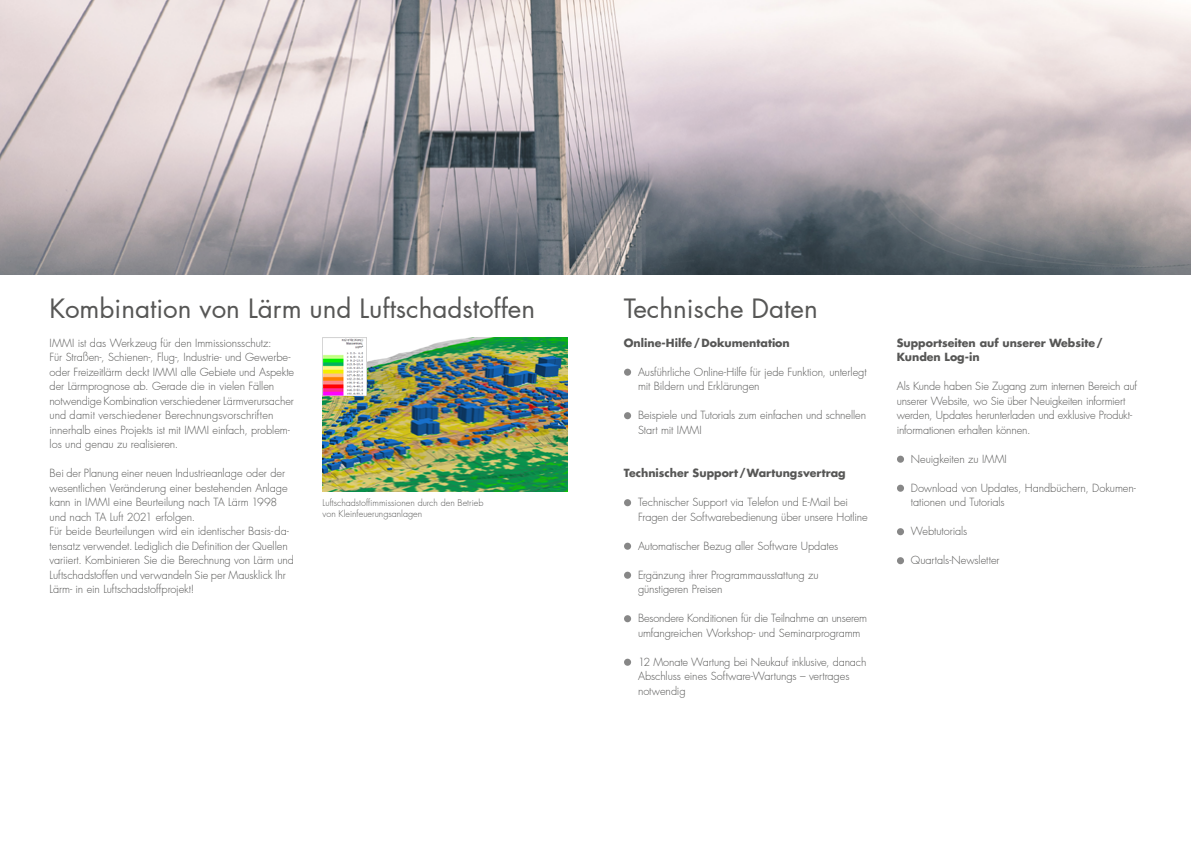
<style>
.page{position:relative;width:1191px;height:842px;background:#fff}
.page>*{position:absolute;margin:0;border:0;box-sizing:border-box;transform-origin:0 0}
.t1{font:26px "Futura LT Pro";color:#575756}
.t2{font:300 11px/14.5px "Futura LT Pro";letter-spacing:-.01em;color:#575756}
.t3{font:700 11px/14.5px "Futura LT Pro";color:#575756}
.t4{font:300 9px/10.8px "Futura LT Pro";color:#575756}
</style>
<div class="page">
<img style="left:0;top:0;width:1191px;height:275px">
<div style="left:624px;top:369px;width:7px;height:7px;background:#878787;border-radius:50%"></div>
<div style="left:624px;top:412px;width:7px;height:7px;background:#878787;border-radius:50%"></div>
<div style="left:624px;top:499px;width:7px;height:7px;background:#878787;border-radius:50%"></div>
<div style="left:624px;top:543px;width:7px;height:7px;background:#878787;border-radius:50%"></div>
<div style="left:624px;top:572px;width:7px;height:7px;background:#878787;border-radius:50%"></div>
<div style="left:624px;top:615px;width:7px;height:7px;background:#878787;border-radius:50%"></div>
<div style="left:624px;top:659px;width:7px;height:7px;background:#878787;border-radius:50%"></div>
<div style="left:897px;top:456px;width:7px;height:7px;background:#878787;border-radius:50%"></div>
<div style="left:897px;top:485px;width:7px;height:7px;background:#878787;border-radius:50%"></div>
<div style="left:897px;top:528px;width:7px;height:7px;background:#878787;border-radius:50%"></div>
<div style="left:897px;top:557px;width:7px;height:7px;background:#878787;border-radius:50%"></div>
<img style="left:322px;top:337px;width:245px;height:155px">
<img style="left:322px;top:337px;width:44px;height:58px">
<h1 class="t1" style="left:50px;top:290px;width:487px">Kombination von Lärm und Luftschadstoffen</h1>
<p class="t2" style="left:50px;top:335px;width:246px">IMMI ist das Werkzeug für den Immissionsschutz:<br>Für Straßen-, Schienen-, Flug-, Industrie- und Gewerbe&shy;oder Freizeitlärm deckt IMMI alle Gebiete und Aspekte der Lärmprognose ab. Gerade die in vielen Fällen notwendige Kombination verschiedener Lärmverursacher und damit verschiedener Berechnungsvorschriften innerhalb eines Projekts ist mit IMMI einfach, problem&shy;los und genau zu realisieren.</p>
<p class="t2" style="left:50px;top:466px;width:246px">Bei der Planung einer neuen Industrieanlage oder der wesentlichen Veränderung einer bestehenden Anlage kann in IMMI eine Beurteilung nach TA Lärm 1998 und nach TA Luft 2021 erfolgen.<br>Für beide Beurteilungen wird ein identischer Basis- da&shy;tensatz verwendet. Lediglich die Definition der Quellen variiert. Kombinieren Sie die Berechnung von Lärm und Luftschadstoffen und verwandeln Sie per Mausklick Ihr Lärm- in ein Luftschadstoffprojekt!</p>
<p class="t4" style="left:322px;top:498px;width:162px">Luftschadstoffimmissionen durch den Betrieb von Kleinfeuerungsanlagen</p>
<h1 class="t1" style="left:624px;top:290px;width:195px">Technische Daten</h1>
<p class="t3" style="left:624px;top:335px;width:167px">Online-Hilfe/Dokumentation</p>
<p class="t2" style="left:638px;top:364px;width:230px">Ausführliche Online-Hilfe für jede Funktion, unterlegt mit Bildern und Erklärungen</p>
<p class="t2" style="left:638px;top:408px;width:229px">Beispiele und Tutorials zum einfachen und schnellen<br>Start mit IMMI</p>
<p class="t3" style="left:624px;top:465px;width:223px">Technischer Support/Wartungsvertrag</p>
<p class="t2" style="left:638px;top:495px;width:231px">Technischer Support via Telefon und E-Mail bei<br>Fragen der Softwarebedienung über unsere Hotline</p>
<p class="t2" style="left:638px;top:538px;width:202px">Automatischer Bezug aller Software Updates</p>
<p class="t2" style="left:638px;top:567px;width:182px">Ergänzung ihrer Programmausstattung zu günstigeren Preisen</p>
<p class="t2" style="left:638px;top:611px;width:230px">Besondere Konditionen für die Teilnahme an unserem umfangreichen Workshop- und Seminarprogramm</p>
<p class="t2" style="left:638px;top:654px;width:230px">12 Monate Wartung bei Neukauf inklusive, danach<br>Abschluss eines Software-Wartungs – vertrages notwendig</p>
<p class="t3" style="left:896px;top:335px;width:207px">Supportseiten auf unserer Website /<br>Kunden Log-in</p>
<p class="t2" style="left:896px;top:379px;width:242px">Als Kunde haben Sie Zugang zum internen Bereich auf unserer Website, wo Sie über Neuigkeiten informiert werden, Updates herunterladen und exklusive Produkt&shy;informationen erhalten können.</p>
<p class="t2" style="left:911px;top:451px;width:97px">Neuigkeiten zu IMMI</p>
<p class="t2" style="left:911px;top:480px;width:226px">Download von Updates, Handbüchern, Dokumen&shy;tationen und Tutorials</p>
<p class="t2" style="left:911px;top:524px;width:58px">Webtutorials</p>
<p class="t2" style="left:911px;top:553px;width:90px">Quartals-Newsletter</p>
</div>
